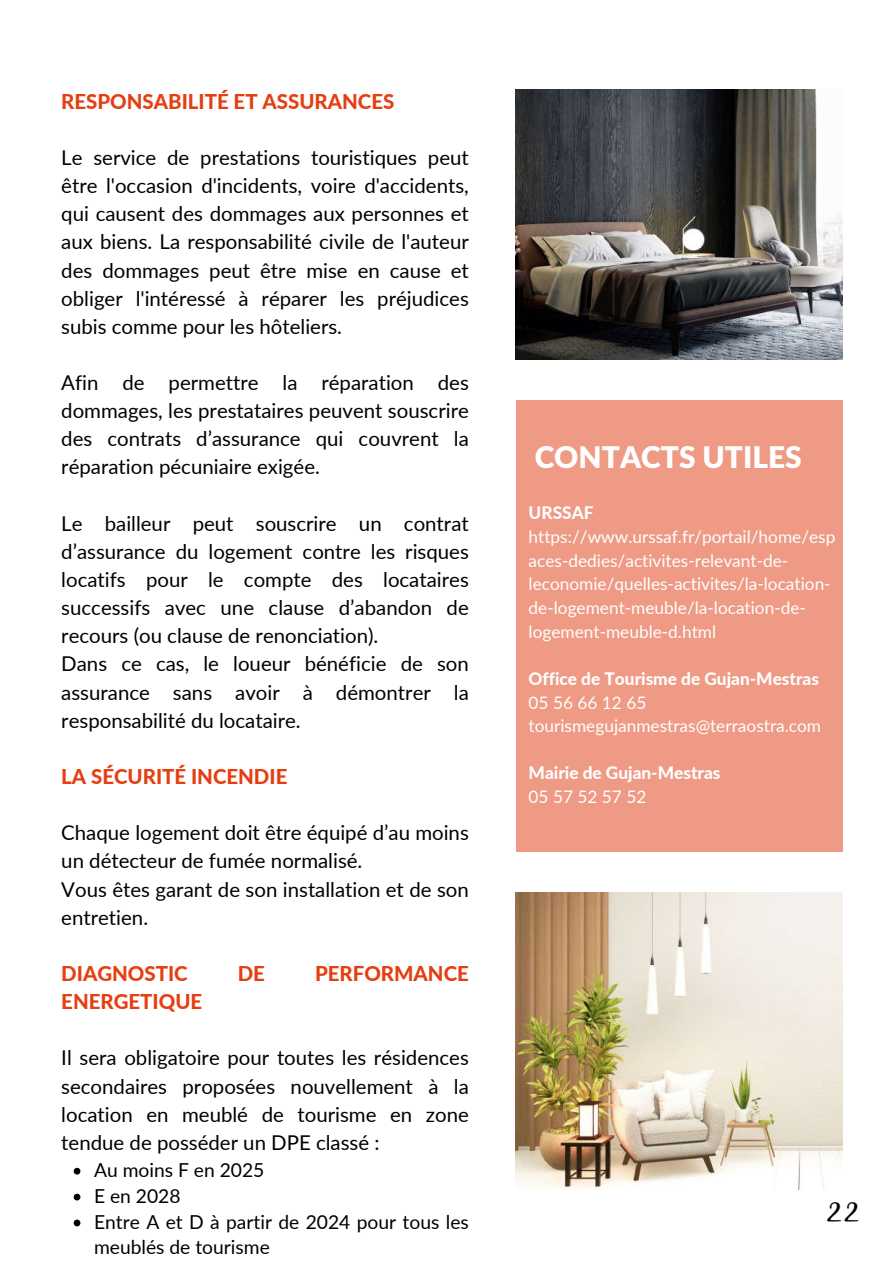
<style>
.page{position:relative;width:894px;height:1264px;background:#fff}
.page>*{position:absolute;margin:0;border:0;box-sizing:border-box;transform-origin:0 0}
.t1{font:36.9px "Very Berry Pro";color:#000}
.t2{font:900 29.85px "Lato Latin";color:#fff}
.t3{font:20.4px/28.2px "Lato";color:#000;text-align:justify}
.t4{font:800 20.4px "Lato";color:#e63e10}
.t5{font:19.2px/25.8px "Lato";color:#000}
.t6{font:17.25px/23.7px "Lato";color:#fff}
.t7{font:800 17.25px "Lato";color:#fff}
</style>
<div class="page">
<div style="left:515px;top:400px;width:327px;height:451px;background:#ee9a84"></div>
<img style="left:515px;top:892px;width:327px;height:297px">
<img style="left:515px;top:89px;width:327px;height:270px">
<svg style="left:74px;top:1167px;width:6px;height:7px"></svg>
<svg style="left:74px;top:1193px;width:6px;height:7px"></svg>
<svg style="left:74px;top:1219px;width:6px;height:7px"></svg>
<p class="t4" style="left:61px;top:88px;width:334px">RESPONSABILITÉ ET ASSURANCES</p>
<p class="t3" style="left:61px;top:143px;width:409px">Le service de prestations touristiques peut être l'occasion d'incidents, voire d'accidents, qui causent des dommages aux personnes et aux biens. La responsabilité civile de l'auteur des dommages peut être mise en cause et obliger l'intéressé à réparer les préjudices subis comme pour les hôteliers.</p>
<p class="t3" style="left:61px;top:368px;width:409px">Afin de permettre la réparation des dommages, les prestataires peuvent souscrire des contrats d’assurance qui couvrent la réparation pécuniaire exigée.</p>
<p class="t3" style="left:61px;top:509px;width:409px;text-align:left">Le bailleur peut souscrire un contrat d’assurance du logement contre les risques locatifs pour le compte des locataires successifs avec une clause d’abandon de recours (ou clause de renonciation).<br>Dans ce cas, le loueur bénéficie de son assurance sans avoir à démontrer la responsabilité du locataire.</p>
<p class="t4" style="left:61px;top:763px;width:227px">LA SÉCURITÉ INCENDIE</p>
<p class="t3" style="left:61px;top:818px;width:409px;text-align:left">Chaque logement doit être équipé d’au moins un détecteur de fumée normalisé.<br>Vous êtes garant de son installation et de son entretien.</p>
<p class="t4" style="left:61px;top:960px;width:128px">DIAGNOSTIC</p>
<p class="t4" style="left:238px;top:960px;width:29px">DE</p>
<p class="t4" style="left:315px;top:960px;width:155px">PERFORMANCE</p>
<p class="t4" style="left:61px;top:988px;width:142px">ENERGETIQUE</p>
<p class="t3" style="left:61px;top:1043px;width:409px">Il sera obligatoire pour toutes les résidences secondaires proposées nouvellement à la location en meublé de tourisme en zone tendue de posséder un DPE classé :</p>
<p class="t5" style="left:94px;top:1156px;width:376px">Au moins F en 2025<br>E en 2028<br>Entre A et D à partir de 2024 pour tous les meublés de tourisme</p>
<h2 class="t2" style="left:534px;top:444px;width:268px">CONTACTS UTILES</h2>
<p class="t7" style="left:528px;top:502px;width:66px">URSSAF</p>
<p class="t6" style="left:528px;top:524px;width:308px">https://www.urssaf.fr/portail/home/esp aces-dedies/activites-relevant-de&shy;leconomie/quelles-activites/la-location&shy;de-logement-meuble/la-location-de&shy;logement-meuble-d.html</p>
<p class="t7" style="left:528px;top:668px;width:292px">Office de Tourisme de Gujan-Mestras</p>
<p class="t6" style="left:528px;top:690px;width:294px">05 56 66 12 65 tourismegujanmestras@terraostra.com</p>
<p class="t7" style="left:528px;top:762px;width:193px">Mairie de Gujan-Mestras</p>
<p class="t6" style="left:528px;top:784px;width:119px">05 57 52 57 52</p>
<h1 class="t1" style="left:825px;top:1183px;width:36px">22</h1>
</div>
